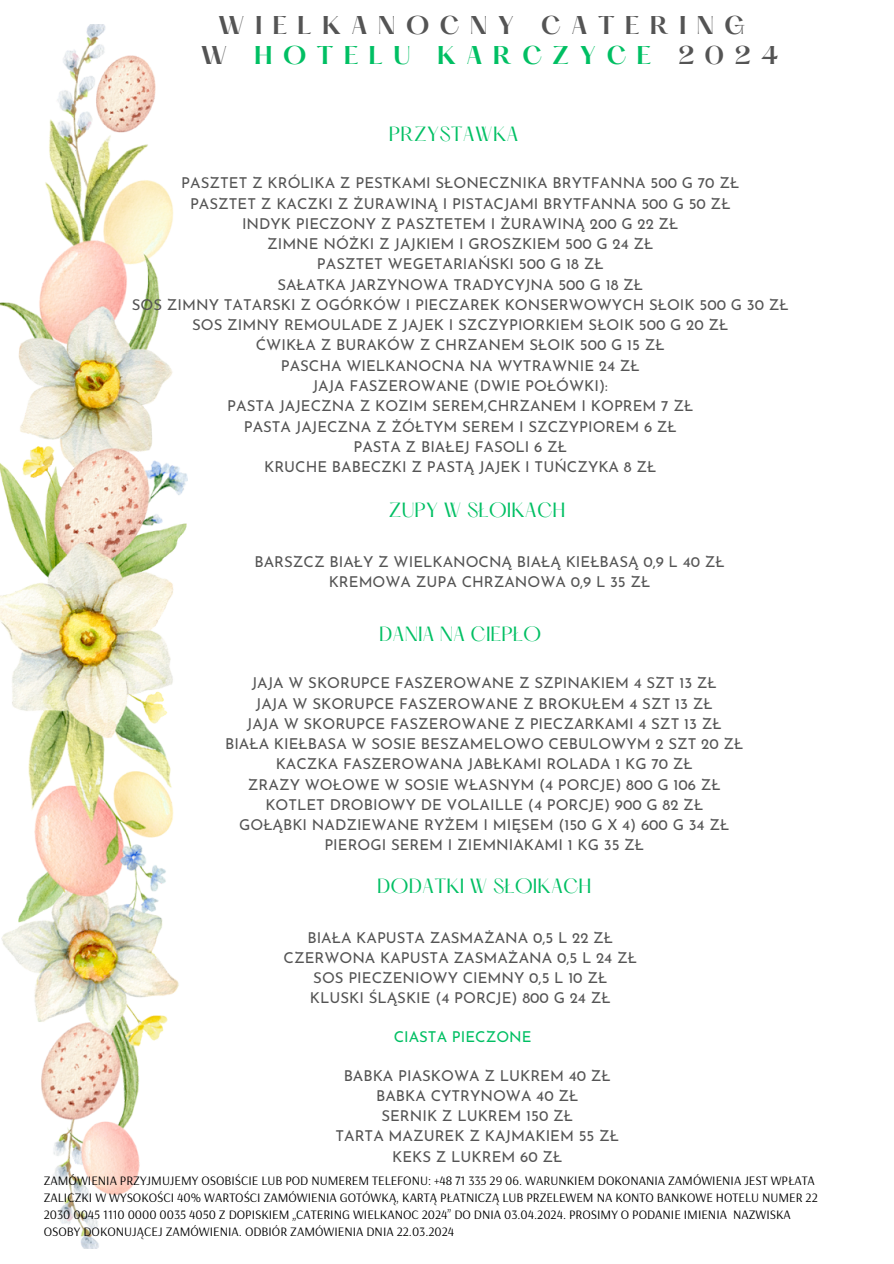
<style>
.page{position:relative;width:894px;height:1264px;background:#fff}
.page>*{position:absolute;margin:0;border:0;box-sizing:border-box;transform-origin:0 0}
.t1{font:600 22.5px/30.3px "Hatton";letter-spacing:.445em;color:#545454}
.t2{font:18px "Hatton";color:#00bf63}
.t3{font:15px/20.2px "Josefin Sans";color:#545454;text-align:center}
.t4{font:15px "Josefin Sans";color:#00bf63}
.t5{font:12.9px/17.1px "Arsenal";color:#000}
.s1{color:#00bf63}
</style>
<div class="page">
<img style="left:0;top:25px;width:187px;height:1223px">
<p class="t1" style="left:200px;top:12px;width:579px;text-indent:17px">WIELKANOCNY CATERING<br>W <span class="s1">HOTELU KARCZYCE</span> 2024</p>
<h2 class="t2" style="left:389px;top:126px;width:131px">PRZYSTAWKA</h2>
<h3 class="t3" style="left:132px;top:174px;width:658px">PASZTET Z KRÓLIKA Z PESTKAMI SŁONECZNIKA BRYTFANNA 500 G 70 ZŁ<br>PASZTET Z KACZKI Z ŻURAWINĄ I PISTACJAMI BRYTFANNA 500 G 50 ZŁ<br>INDYK PIECZONY Z PASZTETEM I ŻURAWINĄ 200 G 22 ZŁ<br>ZIMNE NÓŻKI Z JAJKIEM I GROSZKIEM 500 G 24 ZŁ<br>PASZTET WEGETARIAŃSKI 500 G 18 ZŁ<br>SAŁATKA JARZYNOWA TRADYCYJNA 500 G 18 ZŁ<br>SOS ZIMNY TATARSKI Z OGÓRKÓW I PIECZAREK KONSERWOWYCH SŁOIK 500 G 30 ZŁ SOS ZIMNY REMOULADE Z JAJEK I SZCZYPIORKIEM SŁOIK 500 G 20 ZŁ<br>ĆWIKŁA Z BURAKÓW Z CHRZANEM SŁOIK 500 G 15 ZŁ<br>PASCHA WIELKANOCNA NA WYTRAWNIE 24 ZŁ<br>JAJA FASZEROWANE (DWIE POŁÓWKI):<br>PASTA JAJECZNA Z KOZIM SEREM,CHRZANEM I KOPREM 7 ZŁ<br>PASTA JAJECZNA Z ŻÓŁTYM SEREM I SZCZYPIOREM 6 ZŁ<br>PASTA Z BIAŁEJ FASOLI 6 ZŁ<br>KRUCHE BABECZKI Z PASTĄ JAJEK I TUŃCZYKA 8 ZŁ</h3>
<h2 class="t2" style="left:389px;top:502px;width:178px">ZUPY W SŁOIKACH</h2>
<h3 class="t3" style="left:254px;top:553px;width:471px">BARSZCZ BIAŁY Z WIELKANOCNĄ BIAŁĄ KIEŁBASĄ 0,9 L 40 ZŁ<br>KREMOWA ZUPA CHRZANOWA 0,9 L 35 ZŁ</h3>
<h2 class="t2" style="left:379px;top:625px;width:164px">DANIA NA CIEPŁO</h2>
<h3 class="t3" style="left:225px;top:674px;width:519px">JAJA W SKORUPCE FASZEROWANE Z SZPINAKIEM 4 SZT 13 ZŁ<br>JAJA W SKORUPCE FASZEROWANE Z BROKUŁEM 4 SZT 13 ZŁ<br>JAJA W SKORUPCE FASZEROWANE Z PIECZARKAMI 4 SZT 13 ZŁ BIAŁA KIEŁBASA W SOSIE BESZAMELOWO CEBULOWYM 2 SZT 20 ZŁ KACZKA FASZEROWANA JABŁKAMI ROLADA 1 KG 70 ZŁ<br>ZRAZY WOŁOWE W SOSIE WŁASNYM (4 PORCJE) 800 G 106 ZŁ KOTLET DROBIOWY DE VOLAILLE (4 PORCJE) 900 G 82 ZŁ<br>GOŁĄBKI NADZIEWANE RYŻEM I MIĘSEM (150 G X 4) 600 G 34 ZŁ PIEROGI SEREM I ZIEMNIAKAMI 1 KG 35 ZŁ</h3>
<h2 class="t2" style="left:377px;top:877px;width:216px">DODATKI W SŁOIKACH</h2>
<h3 class="t3" style="left:283px;top:928px;width:355px">BIAŁA KAPUSTA ZASMAŻANA 0,5 L 22 ZŁ CZERWONA KAPUSTA ZASMAŻANA 0,5 L 24 ZŁ SOS PIECZENIOWY CIEMNY 0,5 L 10 ZŁ<br>KLUSKI ŚLĄSKIE (4 PORCJE) 800 G 24 ZŁ</h3>
<h3 class="t4" style="left:393px;top:1030px;width:139px">CIASTA PIECZONE</h3>
<h3 class="t3" style="left:335px;top:1066px;width:285px">BABKA PIASKOWA Z LUKREM 40 ZŁ<br>BABKA CYTRYNOWA 40 ZŁ<br>SERNIK Z LUKREM 150 ZŁ<br>TARTA MAZUREK Z KAJMAKIEM 55 ZŁ<br>KEKS Z LUKREM 60 ZŁ</h3>
<p class="t5" style="left:44px;top:1171px;width:775px">ZAMÓWIENIA PRZYJMUJEMY OSOBIŚCIE LUB POD NUMEREM TELEFONU: +48 71 335 29 06. WARUNKIEM DOKONANIA ZAMÓWIENIA JEST WPŁATA ZALICZKI W WYSOKOŚCI 40% WARTOŚCI ZAMÓWIENIA GOTÓWKĄ, KARTĄ PŁATNICZĄ LUB PRZELEWEM NA KONTO BANKOWE HOTELU NUMER 22<br>2030 0045 1110 0000 0035 4050 Z DOPISKIEM „CATERING WIELKANOC 2024” DO DNIA 03.04.2024. PROSIMY O PODANIE IMIENIA NAZWISKA OSOBY DOKONUJĄCEJ ZAMÓWIENIA. ODBIÓR ZAMÓWIENIA DNIA 22.03.2024</p>
</div>
